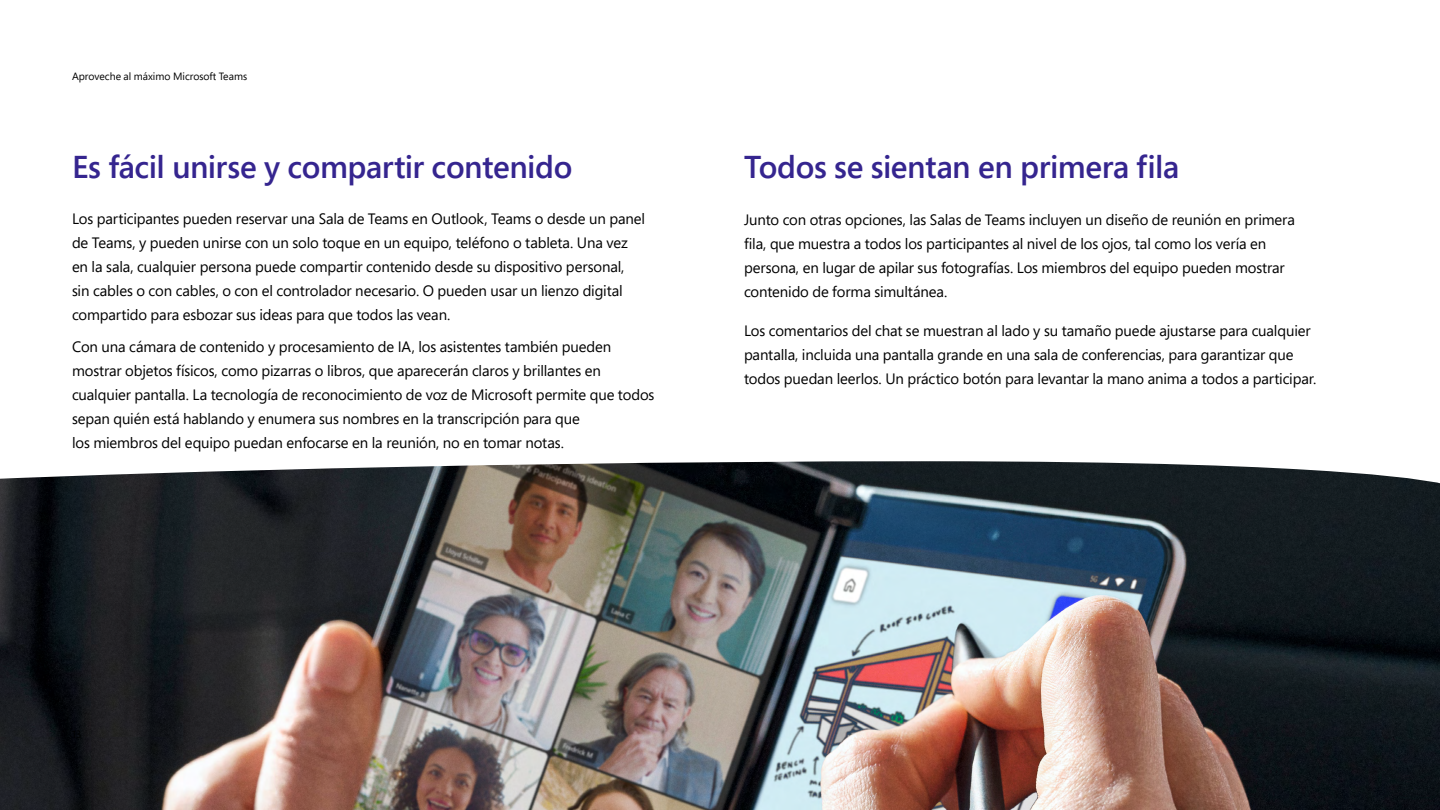
<style>
.page{position:relative;width:1440px;height:810px;background:#fff}
.page>*{position:absolute;margin:0;border:0;box-sizing:border-box;transform-origin:0 0}
.chapters{font:600 31.5px "Segoe Pro";letter-spacing:-.015em;color:#35258f}
.body_copy_20_32{font:15px/24px "Segoe Pro";letter-spacing:-.01em;color:#000}
.t1{font:10.5px "Segoe Pro";color:#000}
</style>
<div class="page">
<img style="left:0;top:461px;width:1440px;height:349px">
<p class="t1" style="left:72px;top:69px;width:177px">Aproveche al máximo Microsoft Teams</p>
<p class="chapters" style="left:72px;top:146px;width:502px">Es fácil unirse y compartir contenido</p>
<p class="chapters" style="left:744px;top:146px;width:436px">Todos se sientan en primera fila</p>
<p class="body_copy_20_32" style="left:72px;top:207px;width:575px">Los participantes pueden reservar una Sala de Teams en Outlook, Teams o desde un panel de Teams, y pueden unirse con un solo toque en un equipo, teléfono o tableta. Una vez en la sala, cualquier persona puede compartir contenido desde su dispositivo personal, sin cables o con cables, o con el controlador necesario. O pueden usar un lienzo digital compartido para esbozar sus ideas para que todos las vean.</p>
<p class="body_copy_20_32" style="left:72px;top:334px;width:584px">Con una cámara de contenido y procesamiento de IA, los asistentes también pueden mostrar objetos físicos, como pizarras o libros, que aparecerán claros y brillantes en cualquier pantalla. La tecnología de reconocimiento de voz de Microsoft permite que todos sepan quién está hablando y enumera sus nombres en la transcripción para que<br>los miembros del equipo puedan enfocarse en la reunión, no en tomar notas.</p>
<p class="body_copy_20_32" style="left:744px;top:207px;width:552px">Junto con otras opciones, las Salas de Teams incluyen un diseño de reunión en primera fila, que muestra a todos los participantes al nivel de los ojos, tal como los vería en persona, en lugar de apilar sus fotografías. Los miembros del equipo pueden mostrar contenido de forma simultánea.</p>
<p class="body_copy_20_32" style="left:744px;top:318px;width:574px">Los comentarios del chat se muestran al lado y su tamaño puede ajustarse para cualquier pantalla, incluida una pantalla grande en una sala de conferencias, para garantizar que todos puedan leerlos. Un práctico botón para levantar la mano anima a todos a participar.</p>
</div>
